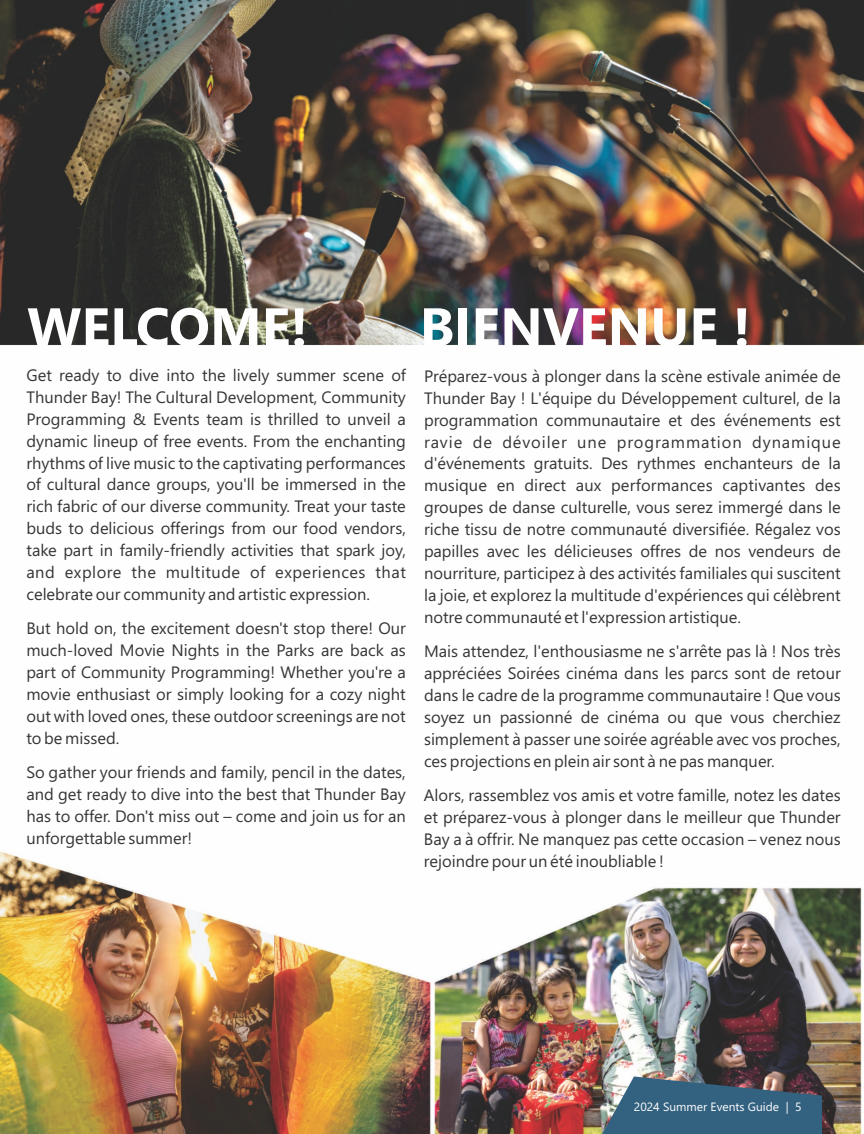
<style>
.page{position:relative;width:864px;height:1134px;background:#fff}
.page>*{position:absolute;margin:0;border:0;box-sizing:border-box;transform-origin:0 0}
.t1{font:700 54px "Nirmala UI";color:#fefefe}
.t2{font:16.5px/21.9px "Nirmala UI";color:#373435;text-align:justify}
.t3{font:12px "Nirmala UI";color:#fefefe}
</style>
<div class="page">
<img style="left:0;top:0;width:864px;height:1134px">
<img style="left:594px;top:1076px;width:228px;height:58px">
<h1 class="t1" style="left:27px;top:307px;width:282px">WELCOME!</h1>
<p class="t2" style="left:26px;top:366px;width:381px">Get ready to dive into the lively summer scene of Thunder Bay! The Cultural Development, Community Programming &amp; Events team is thrilled to unveil a dynamic lineup of free events. From the enchanting rhythms of live music to the captivating performances of cultural dance groups, you'll be immersed in the rich fabric of our diverse community. Treat your taste buds to delicious offerings from our food vendors, take part in family-friendly activities that spark joy, and explore the multitude of experiences that celebrate our community and artistic expression.</p>
<p class="t2" style="left:26px;top:619px;width:381px">But hold on, the excitement doesn't stop there! Our much-loved Movie Nights in the Parks are back as part of Community Programming! Whether you're a movie enthusiast or simply looking for a cozy night out with loved ones, these outdoor screenings are not to be missed.</p>
<p class="t2" style="left:26px;top:763px;width:381px">So gather your friends and family, pencil in the dates, and get ready to dive into the best that Thunder Bay has to offer. Don't miss out – come and join us for an unforgettable summer!</p>
<h1 class="t1" style="left:420px;top:307px;width:332px">BIENVENUE !</h1>
<p class="t2" style="left:424px;top:366px;width:418px">Préparez-vous à plonger dans la scène estivale animée de Thunder Bay ! L'équipe du Développement culturel, de la programmation communautaire et des événements est ravie de dévoiler une programmation dynamique d'événements gratuits. Des rythmes enchanteurs de la musique en direct aux performances captivantes des groupes de danse culturelle, vous serez immergé dans le riche tissu de notre communauté diversifiée. Régalez vos papilles avec les délicieuses offres de nos vendeurs de nourriture, participez à des activités familiales qui suscitent la joie, et explorez la multitude d'expériences qui célèbrent notre communauté et l'expression artistique.</p>
<p class="t2" style="left:424px;top:642px;width:418px">Mais attendez, l'enthousiasme ne s'arrête pas là ! Nos très appréciées Soirées cinéma dans les parcs sont de retour dans le cadre de la programme communautaire ! Que vous soyez un passionné de cinéma ou que vous cherchiez simplement à passer une soirée agréable avec vos proches, ces projections en plein air sont à ne pas manquer.</p>
<p class="t2" style="left:424px;top:785px;width:418px">Alors, rassemblez vos amis et votre famille, notez les dates et préparez-vous à plonger dans le meilleur que Thunder Bay a à offrir. Ne manquez pas cette occasion – venez nous rejoindre pour un été inoubliable !</p>
<p class="t3" style="left:634px;top:1102px;width:169px">2024 Summer Events Guide | 5</p>
</div>
